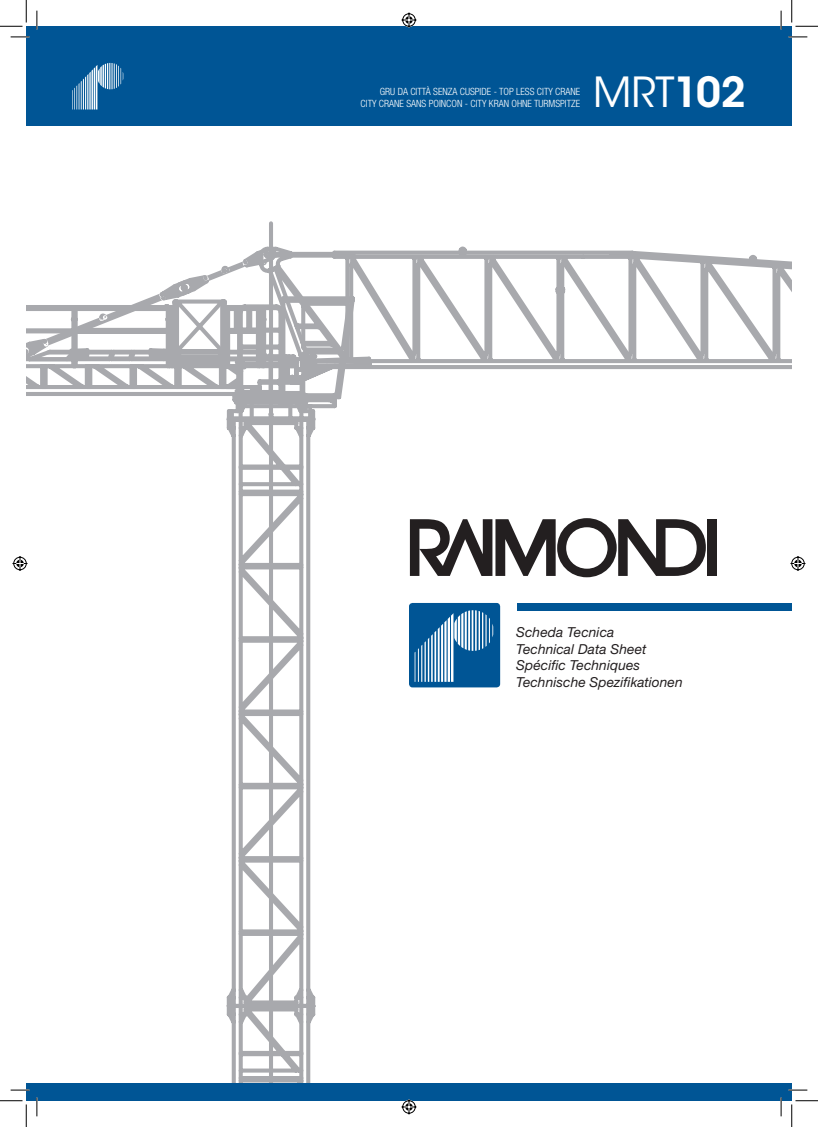
<style>
.page{position:relative;width:818px;height:1127px;background:#fff}
.page>*{position:absolute;margin:0;border:0;box-sizing:border-box;transform-origin:0 0}
.t1{font:41.25px "ITC Avant Garde Std";color:#fff}
.t2{font:italic 13.75px/16.5px "Helvetica Neue LT Std";letter-spacing:.005em;color:#231f20}
.t3{font:300 condensed 10px/12px "Helvetica Neue LT Std";color:#fff;text-align:right}
.s1{font-weight:600}
</style>
<div class="page">
<svg style="left:226px;top:423px;width:90px;height:659px"></svg>
<svg style="left:26px;top:266px;width:199px;height:130px"></svg>
<svg style="left:225px;top:251px;width:120px;height:172px"></svg>
<svg style="left:257px;top:244px;width:350px;height:32px"></svg>
<svg style="left:607px;top:250px;width:185px;height:26px"></svg>
<svg style="left:26px;top:276px;width:766px;height:95px"></svg>
<div style="left:707px;top:519px;width:10px;height:56px;background:#231f20"></div>
<svg style="left:410px;top:518px;width:296px;height:59px"></svg>
<div style="left:409px;top:602px;width:91px;height:85px;background:#005595;border-radius:4px"></div>
<svg style="left:415px;top:610px;width:78px;height:71px"></svg>
<hr style="left:472px;top:610px;width:1px;height:40px;background:#fff">
<div style="left:517px;top:602px;width:275px;height:8px;background:#005595"></div>
<div style="left:26px;top:1082px;width:766px;height:18px;background:#005595"></div>
<div style="left:26px;top:26px;width:766px;height:99px;background:#005595"></div>
<svg style="left:72px;top:63px;width:52px;height:46px"></svg>
<svg style="left:11px;top:36px;width:18px;height:2px"></svg>
<svg style="left:788px;top:36px;width:19px;height:2px"></svg>
<svg style="left:11px;top:1089px;width:18px;height:1px"></svg>
<svg style="left:788px;top:1089px;width:19px;height:1px"></svg>
<svg style="left:36px;top:11px;width:2px;height:18px"></svg>
<svg style="left:36px;top:1097px;width:2px;height:18px"></svg>
<svg style="left:780px;top:11px;width:2px;height:18px"></svg>
<svg style="left:780px;top:1097px;width:2px;height:18px"></svg>
<svg style="left:0;top:0;width:27px;height:27px"></svg>
<svg style="left:0;top:1100px;width:27px;height:26px"></svg>
<svg style="left:791px;top:0;width:27px;height:27px"></svg>
<svg style="left:791px;top:1100px;width:27px;height:26px"></svg>
<svg style="left:401px;top:12px;width:16px;height:16px"></svg>
<svg style="left:400px;top:1099px;width:18px;height:16px"></svg>
<svg style="left:12px;top:556px;width:16px;height:15px"></svg>
<svg style="left:790px;top:556px;width:16px;height:15px"></svg>
<p class="t3" style="left:361px;top:86px;width:221px">GRU DA CITTÀ SENZA CUSPIDE - TOP LESS CITY CRANE<br>CITY CRANE SANS POINCON - CITY KRAN OHNE TURMSPITZE</p>
<h1 class="t1" style="left:593px;top:76px;width:154px">MRT<span class="s1">102</span></h1>
<h2 class="t2" style="left:516px;top:625px;width:168px">Scheda Tecnica<br>Technical Data Sheet<br>Spécific Techniques<br>Technische Spezifikationen</h2>
</div>
